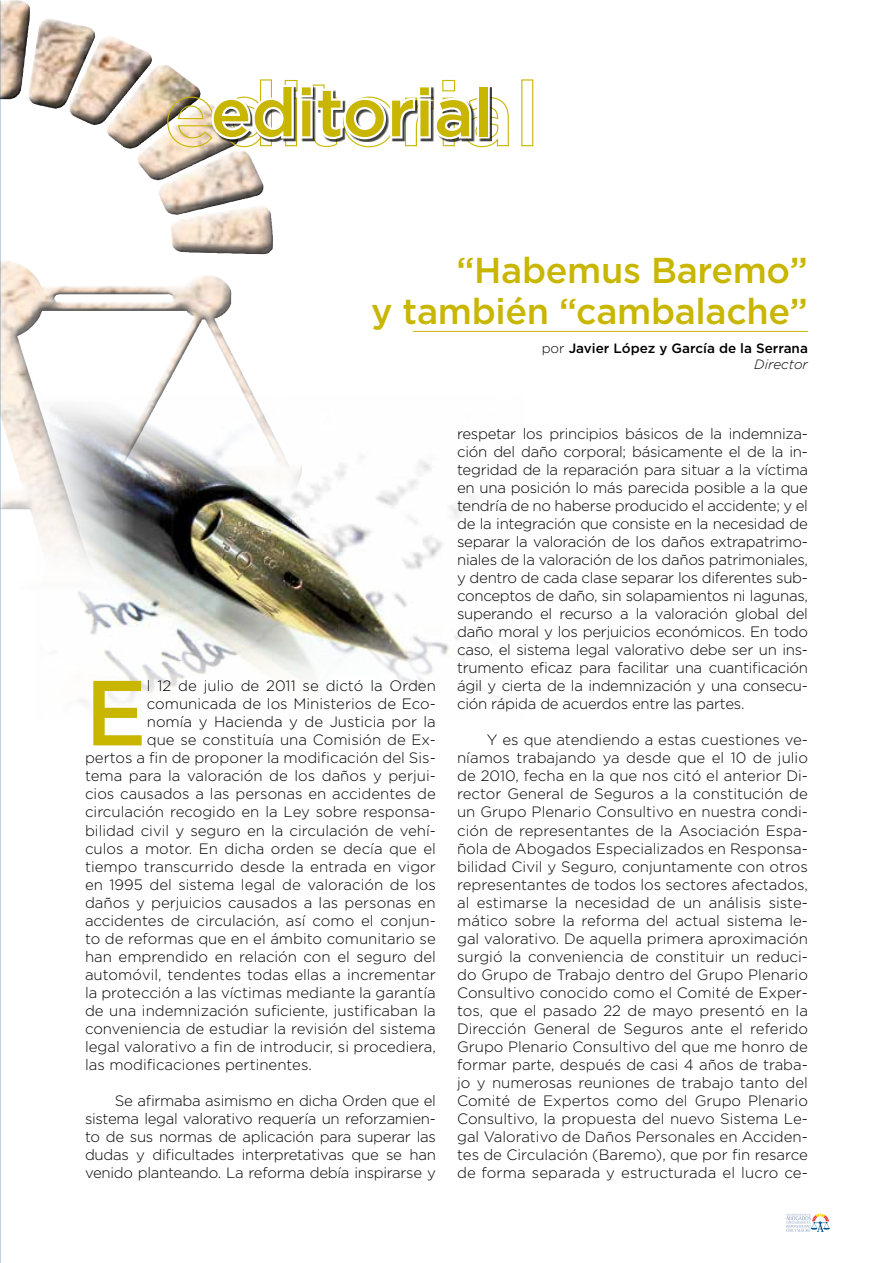
<style>
.page{position:relative;width:893px;height:1263px;background:#fff}
.page>*{position:absolute;margin:0;border:0;box-sizing:border-box;transform-origin:0 0}
.t1{font:500 92.25px "Gotham";color:#c8b600}
.t2{font:500 67.5px "Gotham";color:#c8b600}
.t3{font:500 36px/40.5px "Gotham";letter-spacing:-.01em;color:#c8b600;text-align:right}
.t4{font:300 15px/18px "Gotham";color:#000;text-align:justify}
.t5{font:500 13.5px/16.2px "Gotham";color:#000;text-align:right}
.s1{font-weight:300}
.s2{font-weight:300;font-style:italic}
</style>
<div class="page">
<div style="left:0;top:0;width:303px;height:590px;background:#000;opacity:.75"></div>
<div style="left:521px;top:79px;width:12px;height:67px;border:1px solid #c8b600"></div>
<svg style="left:167px;top:79px;width:342px;height:69px"></svg>
<div style="left:477px;top:85px;width:13px;height:54px;border:4px solid #fff"></div>
<svg style="left:786px;top:1213px;width:44px;height:19px"></svg>
<img style="left:28px;top:385px;width:470px;height:318px">
<hr style="left:413px;top:331px;width:395px;height:1px;background:#c8b600">
<h2 class="t2" style="left:211px;top:74px;width:284px">editorial</h2>
<h3 class="t3" style="left:371px;top:249px;width:438px">“Habemus Baremo”<br>y también “cambalache”</h3>
<p class="t5" style="left:542px;top:340px;width:268px"><span class="s1">por</span> Javier López y García de la Serrana<br><span class="s2">Director</span></p>
<h1 class="t1" style="left:85px;top:660px;width:63px">E</h1>
<p class="t4" style="left:147px;top:677px;width:291px">l 12 de julio de 2011 se dictó la Orden</p>
<p class="t4" style="left:147px;top:695px;width:291px">comunicada de los Ministerios de Eco-</p>
<p class="t4" style="left:147px;top:713px;width:291px">nomía y Hacienda y de Justicia por la</p>
<p class="t4" style="left:147px;top:731px;width:291px">que se constituía una Comisión de Ex-</p>
<p class="t4" style="left:85px;top:749px;width:352px">pertos a fin de proponer la modificación del Sis-</p>
<p class="t4" style="left:85px;top:767px;width:352px">tema para la valoración de los daños y perjui-</p>
<p class="t4" style="left:85px;top:785px;width:352px">cios causados a las personas en accidentes de</p>
<p class="t4" style="left:85px;top:803px;width:352px">circulación recogido en la Ley sobre responsa-</p>
<p class="t4" style="left:85px;top:821px;width:352px">bilidad civil y seguro en la circulación de vehí-</p>
<p class="t4" style="left:85px;top:839px;width:352px">culos a motor. En dicha orden se decía que el</p>
<p class="t4" style="left:85px;top:857px;width:352px">tiempo transcurrido desde la entrada en vigor</p>
<p class="t4" style="left:85px;top:875px;width:352px">en 1995 del sistema legal de valoración de los</p>
<p class="t4" style="left:85px;top:893px;width:352px">daños y perjuicios causados a las personas en</p>
<p class="t4" style="left:85px;top:911px;width:352px">accidentes de circulación, así como el conjun-</p>
<p class="t4" style="left:85px;top:929px;width:352px">to de reformas que en el ámbito comunitario se</p>
<p class="t4" style="left:85px;top:947px;width:352px">han emprendido en relación con el seguro del</p>
<p class="t4" style="left:85px;top:965px;width:352px">automóvil, tendentes todas ellas a incrementar</p>
<p class="t4" style="left:85px;top:983px;width:352px">la protección a las víctimas mediante la garantía</p>
<p class="t4" style="left:85px;top:1001px;width:352px">de una indemnización suficiente, justificaban la</p>
<p class="t4" style="left:85px;top:1019px;width:352px">conveniencia de estudiar la revisión del sistema</p>
<p class="t4" style="left:85px;top:1037px;width:352px">legal valorativo a fin de introducir, si procediera,</p>
<p class="t4" style="left:85px;top:1055px;width:228px">las modificaciones pertinentes.</p>
<p class="t4" style="left:85px;top:1091px;width:352px;text-indent:30px">Se afirmaba asimismo en dicha Orden que el sistema legal valorativo requería un reforzamien&shy;to de sus normas de aplicación para superar las dudas y dificultades interpretativas que se han venido planteando. La reforma debía inspirarse y</p>
<p class="t4" style="left:457px;top:425px;width:352px">respetar los principios básicos de la indemniza&shy;ción del daño corporal; básicamente el de la in&shy;tegridad de la reparación para situar a la víctima en una posición lo más parecida posible a la que tendría de no haberse producido el accidente; y el de la integración que consiste en la necesidad de separar la valoración de los daños extrapatrimo&shy;niales de la valoración de los daños patrimoniales, y dentro de cada clase separar los diferentes sub&shy;conceptos de daño, sin solapamientos ni lagunas, superando el recurso a la valoración global del daño moral y los perjuicios económicos. En todo caso, el sistema legal valorativo debe ser un ins&shy;trumento eficaz para facilitar una cuantificación ágil y cierta de la indemnización y una consecu&shy;ción rápida de acuerdos entre las partes.</p>
<p class="t4" style="left:457px;top:731px;width:352px;text-indent:30px">Y es que atendiendo a estas cuestiones ve&shy;níamos trabajando ya desde que el 10 de julio de 2010, fecha en la que nos citó el anterior Di&shy;rector General de Seguros a la constitución de un Grupo Plenario Consultivo en nuestra condi&shy;ción de representantes de la Asociación Espa&shy;ñola de Abogados Especializados en Responsa&shy;bilidad Civil y Seguro, conjuntamente con otros representantes de todos los sectores afectados, al estimarse la necesidad de un análisis siste&shy;mático sobre la reforma del actual sistema le&shy;gal valorativo. De aquella primera aproximación surgió la conveniencia de constituir un reduci&shy;do Grupo de Trabajo dentro del Grupo Plenario Consultivo conocido como el Comité de Exper&shy;tos, que el pasado 22 de mayo presentó en la Dirección General de Seguros ante el referido Grupo Plenario Consultivo del que me honro de formar parte, después de casi 4 años de traba&shy;jo y numerosas reuniones de trabajo tanto del Comité de Expertos como del Grupo Plenario Consultivo, la propuesta del nuevo Sistema Le&shy;gal Valorativo de Daños Personales en Acciden&shy;tes de Circulación (Baremo), que por fin resarce de forma separada y estructurada el lucro ce-</p>
</div>
